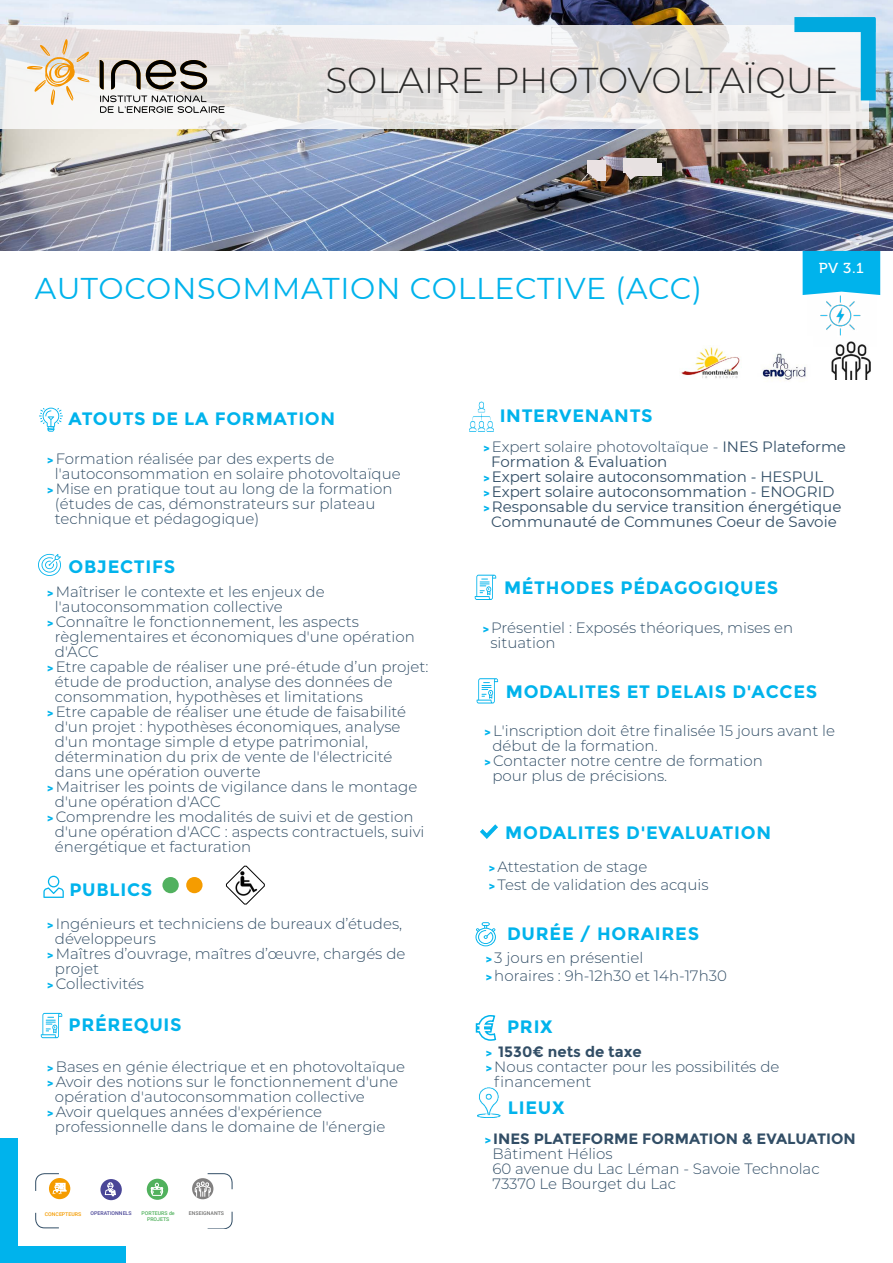
<style>
.page{position:relative;width:893px;height:1263px;background:#fff}
.page>*{position:absolute;margin:0;border:0;box-sizing:border-box;transform-origin:0 0}
.t1{font:300 36px "Montserrat";color:#282827}
.t2{font:30px "Montserrat";letter-spacing:.025em;color:#00b3ec}
.t3{font:700 18px "Montserrat";letter-spacing:.04em;color:#00b3ec}
.t4{font:300 15px/15px "Montserrat";color:#324e66}
.t5{font:15px "Montserrat";color:#324e66}
.t6{font:700 15px "Montserrat";color:#324e66}
.t7{font:14.4px "Museo 500";color:#fff;scale:1.05 1}
.t8{font:500 5.25px/6.1px "Roboto";color:#51b15d;text-align:center}
.t9{font:500 5.25px "Roboto";color:#4a4697}
.t10{font:500 5.25px "Roboto";color:#f59c00}
.t11{font:500 5.25px "Roboto";color:#727271}
.s1{font-family:"Roboto";font-weight:900;font-size:12px;color:#00b3ec}
.s2{font-weight:400}
.s3{font-weight:700}
</style>
<div class="page">
<img style="left:0;top:0;width:893px;height:250px">
<div style="left:100px;top:1179px;width:22px;height:21px;background:#4a4697;border-radius:50%"></div>
<svg style="left:105px;top:1182px;width:11px;height:19px"></svg>
<div style="left:49px;top:1178px;width:21px;height:21px;background:#f59c00;border-radius:50%"></div>
<svg style="left:192px;top:1178px;width:21px;height:21px"></svg>
<svg style="left:195px;top:1173px;width:37px;height:24px"></svg>
<svg style="left:35px;top:1173px;width:32px;height:55px"></svg>
<div style="left:147px;top:1179px;width:21px;height:21px;background:#51b15d;border-radius:50%"></div>
<svg style="left:151px;top:1183px;width:12px;height:17px"></svg>
<svg style="left:226px;top:1211px;width:6px;height:17px"></svg>
<div style="left:0;top:1139px;width:17px;height:124px;background:#00b3ec"></div>
<div style="left:2px;top:1246px;width:124px;height:17px;background:#00b3ec"></div>
<svg style="left:39px;top:408px;width:24px;height:24px"></svg>
<svg style="left:38px;top:554px;width:23px;height:22px"></svg>
<svg style="left:43px;top:876px;width:21px;height:22px"></svg>
<svg style="left:41px;top:1013px;width:21px;height:25px"></svg>
<svg style="left:475px;top:575px;width:21px;height:25px"></svg>
<svg style="left:475px;top:922px;width:21px;height:24px"></svg>
<svg style="left:475px;top:1015px;width:22px;height:26px"></svg>
<img style="left:478px;top:1087px;width:23px;height:30px">
<img style="left:480px;top:825px;width:18px;height:14px">
<img style="left:831px;top:346px;width:40px;height:34px">
<svg style="left:477px;top:678px;width:21px;height:25px"></svg>
<img style="left:820px;top:295px;width:46px;height:51px">
<svg style="left:0;top:26px;width:869px;height:103px"></svg>
<div style="left:861px;top:18px;width:15px;height:82px;background:#00a9df"></div>
<div style="left:794px;top:17px;width:81px;height:15px;background:#00a9df"></div>
<svg style="left:100px;top:95px;width:125px;height:18px"></svg>
<svg style="left:27px;top:39px;width:63px;height:66px"></svg>
<svg style="left:100px;top:60px;width:4px;height:29px"></svg>
<svg style="left:111px;top:60px;width:96px;height:29px;background:#96918b"></svg>
<div style="left:803px;top:251px;width:77px;height:44px;background:#00b3ec"></div>
<svg style="left:226px;top:866px;width:39px;height:38px"></svg>
<div style="left:624px;top:158px;width:33px;height:15px;background:#e7e1e1"></div>
<div style="left:627px;top:163px;width:34px;height:12px;background:#e7e1e1"></div>
<div style="left:587px;top:161px;width:18px;height:12px;background:#eae1e2"></div>
<div style="left:597px;top:168px;width:8px;height:12px;background:#eae1e2"></div>
<svg style="left:588px;top:173px;width:15px;height:8px"></svg>
<svg style="left:623px;top:165px;width:14px;height:15px"></svg>
<div style="left:186px;top:877px;width:17px;height:16px;background:#f59c00;border-radius:50%"></div>
<div style="left:162px;top:877px;width:17px;height:16px;background:#51b15f;border-radius:50%"></div>
<img style="left:469px;top:402px;width:24px;height:29px">
<img style="left:681px;top:347px;width:59px;height:31px">
<img style="left:762px;top:353px;width:44px;height:27px">
<h1 class="t1" style="left:325px;top:56px;width:514px">SOLAIRE PHOTOVOLTAÏQUE</h1>
<h2 class="t2" style="left:35px;top:268px;width:669px">AUTOCONSOMMATION COLLECTIVE (ACC)</h2>
<p class="t7" style="left:819px;top:260px;width:44px">PV 3.1</p>
<p class="t3" style="left:68px;top:408px;width:268px">ATOUTS DE LA FORMATION</p>
<p class="t4" style="left:47px;top:450px;width:289px"><span class="s1">&gt;</span> Formation réalisée par des experts de</p>
<p class="t4" style="left:55px;top:465px;width:347px">l'autoconsommation en solaire photovoltaïque</p>
<p class="t4" style="left:47px;top:480px;width:347px"><span class="s1">&gt;</span> Mise en pratique tout au long de la formation</p>
<p class="t4" style="left:55px;top:495px;width:322px">(études de cas, démonstrateurs sur plateau</p>
<p class="t4" style="left:55px;top:510px;width:206px">technique et pédagogique)</p>
<p class="t3" style="left:68px;top:556px;width:108px">OBJECTIFS</p>
<p class="t4" style="left:47px;top:584px;width:279px"><span class="s1">&gt;</span> Maîtriser le contexte et les enjeux de</p>
<p class="t4" style="left:55px;top:599px;width:229px">l'autoconsommation collective</p>
<p class="t4" style="left:47px;top:614px;width:313px"><span class="s1">&gt;</span> Connaître le fonctionnement, les aspects</p>
<p class="t4" style="left:55px;top:629px;width:361px">règlementaires et économiques d'une opération</p>
<p class="t4" style="left:55px;top:644px;width:46px">d'ACC</p>
<p class="t4" style="left:47px;top:659px;width:383px"><span class="s1">&gt;</span> Etre capable de réaliser une pré-étude d’un projet:</p>
<p class="t4" style="left:55px;top:674px;width:339px">étude de production, analyse des données de</p>
<p class="t4" style="left:55px;top:689px;width:309px">consommation, hypothèses et limitations</p>
<p class="t4" style="left:47px;top:704px;width:360px"><span class="s1">&gt;</span> Etre capable de réaliser une étude de faisabilité</p>
<p class="t4" style="left:55px;top:719px;width:347px">d'un projet : hypothèses économiques, analyse</p>
<p class="t4" style="left:55px;top:734px;width:315px">d'un montage simple d etype patrimonial,</p>
<p class="t4" style="left:55px;top:749px;width:339px">détermination du prix de vente de l'électricité</p>
<p class="t4" style="left:55px;top:764px;width:207px">dans une opération ouverte</p>
<p class="t4" style="left:47px;top:779px;width:372px"><span class="s1">&gt;</span> Maitriser les points de vigilance dans le montage</p>
<p class="t4" style="left:55px;top:794px;width:168px">d'une opération d'ACC</p>
<p class="t4" style="left:47px;top:809px;width:368px"><span class="s1">&gt;</span> Comprendre les modalités de suivi et de gestion</p>
<p class="t4" style="left:55px;top:824px;width:371px">d'une opération d'ACC : aspects contractuels, suivi</p>
<p class="t4" style="left:55px;top:839px;width:198px">énergétique et facturation</p>
<p class="t3" style="left:69px;top:878px;width:84px">PUBLICS</p>
<p class="t4" style="left:47px;top:915px;width:356px"><span class="s1">&gt;</span> Ingénieurs et techniciens de bureaux d’études,</p>
<p class="t4" style="left:55px;top:930px;width:103px">développeurs</p>
<p class="t4" style="left:47px;top:945px;width:360px"><span class="s1">&gt;</span> Maîtres d’ouvrage, maîtres d’œuvre, chargés de</p>
<p class="t4" style="left:55px;top:960px;width:46px">projet</p>
<p class="t4" style="left:47px;top:975px;width:98px"><span class="s1">&gt;</span> Collectivités</p>
<p class="t3" style="left:68px;top:1013px;width:115px">PRÉREQUIS</p>
<p class="t4" style="left:47px;top:1059px;width:359px"><span class="s1">&gt;</span> Bases en génie électrique et en photovoltaïque</p>
<p class="t4" style="left:47px;top:1074px;width:352px"><span class="s1">&gt;</span> Avoir des notions sur le fonctionnement d'une</p>
<p class="t4" style="left:55px;top:1089px;width:311px">opération d'autoconsommation collective</p>
<p class="t4" style="left:47px;top:1104px;width:276px"><span class="s1">&gt;</span> Avoir quelques années d'expérience</p>
<p class="t4" style="left:55px;top:1119px;width:332px">professionnelle dans le domaine de l'énergie</p>
<p class="t8" style="left:142px;top:1210px;width:35px">PORTEURS de<br>PROJETS</p>
<p class="t10" style="left:45px;top:1210px;width:38px">CONCEPTEURS</p>
<p class="t9" style="left:91px;top:1209px;width:42px">OPERATIONNELS</p>
<p class="t11" style="left:189px;top:1209px;width:37px">ENSEIGNANTS</p>
<p class="t3" style="left:500px;top:405px;width:154px">INTERVENANTS</p>
<p class="t4" style="left:483px;top:439px;width:364px"><span class="s1">&gt;</span> Expert solaire photovoltaïque - <span class="s2">INES Plateforme</span></p>
<p class="t5" style="left:491px;top:452px;width:178px">Formation &amp; Evaluation</p>
<p class="t5" style="left:483px;top:467px;width:341px"><span class="s1">&gt;</span> Expert solaire autoconsommation - HESPUL</p>
<p class="t5" style="left:483px;top:482px;width:353px"><span class="s1">&gt;</span> Expert solaire autoconsommation - ENOGRID</p>
<p class="t5" style="left:483px;top:497px;width:360px"><span class="s1">&gt;</span> Responsable du service transition énergétique</p>
<p class="t5" style="left:491px;top:512px;width:347px">Communauté de Communes Coeur de Savoie</p>
<p class="t3" style="left:504px;top:577px;width:276px">MÉTHODES PÉDAGOGIQUES</p>
<p class="t4" style="left:490px;top:619px;width:304px;text-indent:-8px"><span class="s1">&gt;</span> Présentiel : Exposés théoriques, mises en situation</p>
<p class="t3" style="left:506px;top:681px;width:313px">MODALITES ET DELAIS D'ACCES</p>
<p class="t4" style="left:485px;top:723px;width:352px"><span class="s1">&gt;</span> L'inscription doit être finalisée 15 jours avant le</p>
<p class="t4" style="left:492px;top:738px;width:167px">début de la formation.</p>
<p class="t4" style="left:485px;top:753px;width:280px"><span class="s1">&gt;</span> Contacter notre centre de formation</p>
<p class="t4" style="left:492px;top:768px;width:176px">pour plus de précisions.</p>
<p class="t3" style="left:505px;top:821px;width:267px">MODALITES D'EVALUATION</p>
<p class="t4" style="left:489px;top:857px;width:221px;line-height:18px"><span class="s1">&gt;</span> Attestation de stage<br><span class="s1">&gt;</span> Test de validation des acquis</p>
<p class="t3" style="left:507px;top:922px;width:194px">DURÉE / HORAIRES</p>
<p class="t4" style="left:486px;top:948px;width:243px;line-height:18px"><span class="s1">&gt;</span> 3 jours en présentiel<br><span class="s1">&gt;</span> horaires : 9h-12h30 et 14h-17h30</p>
<p class="t3" style="left:507px;top:1016px;width:47px">PRIX</p>
<p class="t6" style="left:486px;top:1042px;width:158px"><span class="s1">&gt;</span> 1530€ nets de taxe</p>
<p class="t4" style="left:486px;top:1058px;width:295px"><span class="s1">&gt;</span> Nous contacter pour les possibilités de</p>
<p class="t4" style="left:494px;top:1073px;width:99px">financement</p>
<p class="t3" style="left:508px;top:1097px;width:58px">LIEUX</p>
<p class="t4" style="left:492px;top:1130px;width:365px;text-indent:-8px"><span class="s1">&gt;</span> <span class="s3">INES PLATEFORME FORMATION &amp; EVALUATION<br></span>Bâtiment Hélios<br>60 avenue du Lac Léman - Savoie Technolac<br>73370 Le Bourget du Lac</p>
</div>
